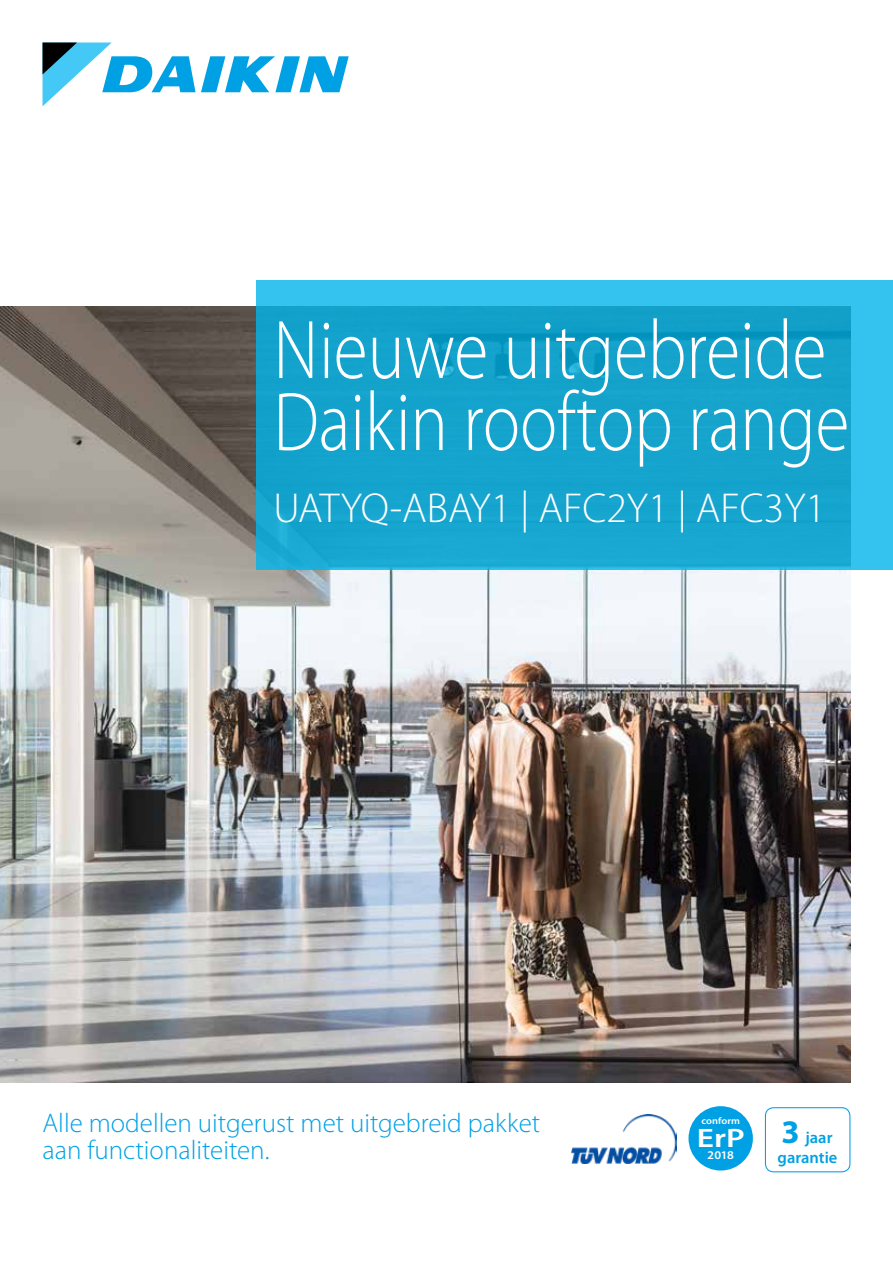
<style>
.page{position:relative;width:893px;height:1263px;background:#fff}
.page>*{position:absolute;margin:0;border:0;box-sizing:border-box;transform-origin:0 0}
.t1{font:300 84px/72px "Myriad Pro";color:#fff;scale:.83 1}
.t2{font:300 42px "Myriad Pro";color:#fff}
.t3{font:300 27px/27px "Myriad Pro";color:#00a1e4}
.t4{font:600 26.7px "Myriad Pro";color:#fff;scale:1.25 1}
.t5{font:600 16.5px/19.5px "Myriad Pro";color:#00a1e4}
.t6{font:600 11.85px "Myriad Pro";color:#fff;scale:1.07 1}
.t7{font:600 9.6px "Myriad Pro";color:#fff;scale:1.1 1}
.s1{font-weight:700;font-size:33px}
</style>
<div class="page">
<img style="left:0;top:307px;width:850px;height:775px">
<svg style="left:257px;top:281px;width:636px;height:289px;background:#19a8d1"></svg>
<svg style="left:43px;top:43px;width:306px;height:63px"></svg>
<img style="left:571px;top:1114px;width:106px;height:50px">
<div style="left:688px;top:1106px;width:65px;height:64px;background:#00a1e4;border-radius:50%"></div>
<div style="left:765px;top:1107px;width:85px;height:65px;border:1px solid #00a1e4;border-radius:8px"></div>
<h1 class="t1" style="left:274px;top:315px;width:695px">Nieuwe uitgebreide<br>Daikin rooftop range</h1>
<h2 class="t2" style="left:274px;top:485px;width:554px">UATYQ-ABAY1 | AFC2Y1 | AFC3Y1</h2>
<p class="t3" style="left:43px;top:1110px;width:499px">Alle modellen uitgerust met uitgebreid pakket aan functionaliteiten.</p>
<p class="t7" style="left:702px;top:1114px;width:36px">conform</p>
<p class="t4" style="left:697px;top:1121px;width:40px">ErP</p>
<p class="t6" style="left:708px;top:1147px;width:26px">2018</p>
<p class="t5" style="left:777px;top:1127px;width:61px"><span class="s1">3</span> jaar garantie</p>
</div>
